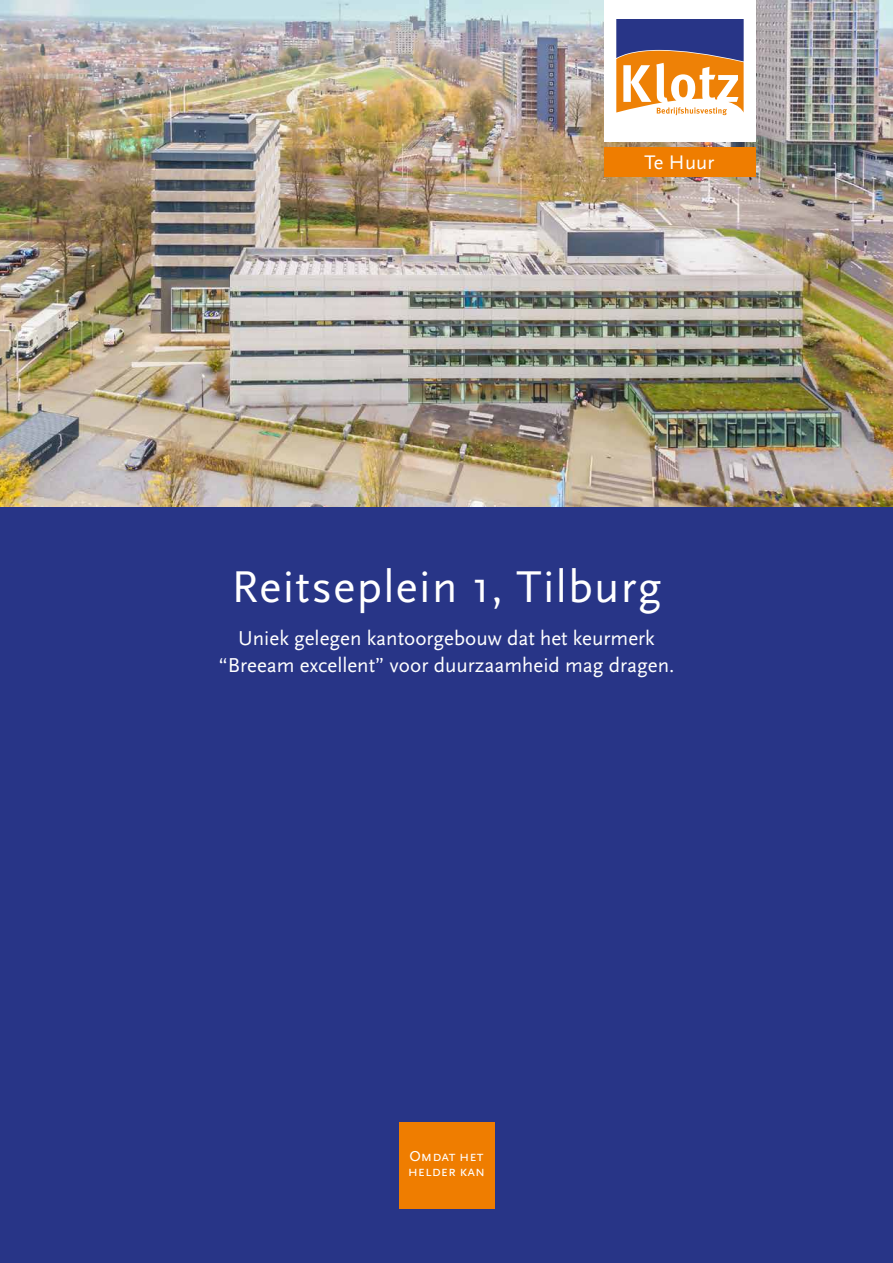
<style>
.page{position:relative;width:893px;height:1263px;background:#fff}
.page>*{position:absolute;margin:0;border:0;box-sizing:border-box;transform-origin:0 0}
.t1{font:46.5px "Scala Sans Pro";letter-spacing:.03em;color:#fff}
.t2{font:21px/27px "Scala Sans Pro";color:#fff;text-align:center}
.t3{font:20.55px "Scala Sans Pro";color:#fff}
.t4{font:15px/15px "Scala Sans Pro";color:#fff}
</style>
<div class="page">
<div style="left:0;top:500px;width:893px;height:763px;background:#283587"></div>
<img style="left:0;top:0;width:893px;height:507px">
<div style="left:399px;top:1123px;width:95px;height:86px;background:#ef7d00"></div>
<div style="left:604px;top:0;width:151px;height:141px;background:#fff"></div>
<svg style="left:616px;top:20px;width:128px;height:95px"></svg>
<div style="left:604px;top:147px;width:151px;height:29px;background:#ef7d00"></div>
<p class="t3" style="left:645px;top:150px;width:71px">Te Huur</p>
<h1 class="t1" style="left:231px;top:560px;width:431px">Reitseplein 1, Tilburg</h1>
<p class="t2" style="left:219px;top:625px;width:457px">Uniek gelegen kantoorgebouw dat het keurmerk “Breeam excellent” voor duurzaamheid mag dragen.</p>
<p class="t4" style="left:408px;top:1148px;width:79px">Omdat het helder kan</p>
</div>
